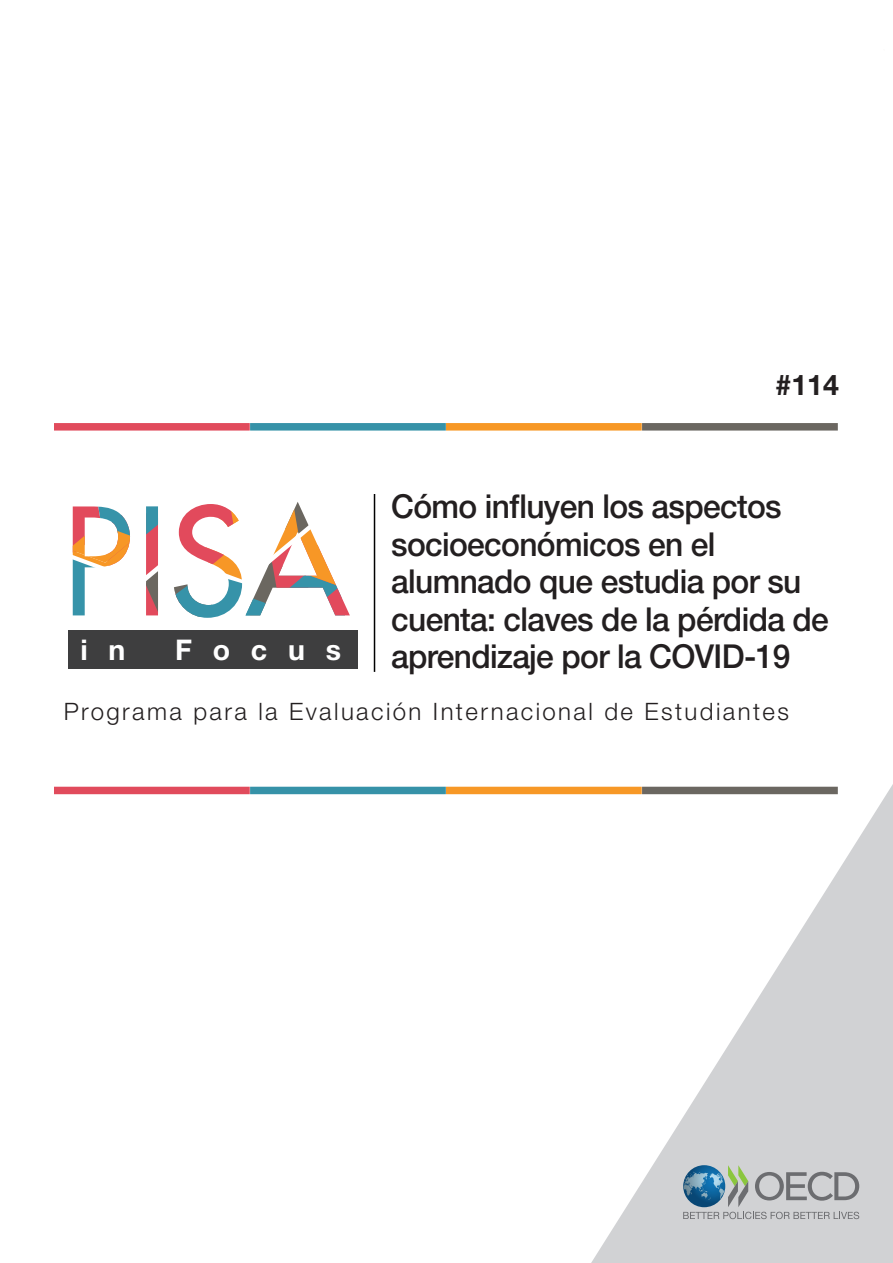
<style>
.page{position:relative;width:893px;height:1263px;background:#fff}
.page>*{position:absolute;margin:0;border:0;box-sizing:border-box;transform-origin:0 0}
.t1{font:500 33px/37.5px "Helvetica Neue LT Std";letter-spacing:-.02em;color:#231f20;scale:.96 1}
.t2{font:700 28.5px "Helvetica Neue LT Std";letter-spacing:.73em;color:#fff}
.t3{font:700 28.5px "Helvetica Neue LT Std";color:#231f20}
.t4{font:300 24px "Helvetica Neue LT Std";letter-spacing:.1em;color:#231f20}
</style>
<div class="page">
<div style="left:68px;top:630px;width:289px;height:39px;background:#3e3e3f"></div>
<div style="left:54px;top:423px;width:196px;height:8px;background:#e14b5c"></div>
<div style="left:446px;top:423px;width:196px;height:8px;background:#f79826"></div>
<div style="left:250px;top:423px;width:196px;height:8px;background:#3692a8"></div>
<div style="left:642px;top:423px;width:196px;height:8px;background:#6b6761"></div>
<div style="left:54px;top:787px;width:196px;height:7px;background:#e14b5c"></div>
<div style="left:446px;top:787px;width:196px;height:7px;background:#f79826"></div>
<div style="left:250px;top:787px;width:196px;height:7px;background:#3692a8"></div>
<svg style="left:73px;top:502px;width:277px;height:116px"></svg>
<hr style="left:374px;top:494px;width:1px;height:178px;background:#000">
<svg style="left:591px;top:784px;width:302px;height:479px"></svg>
<svg style="left:683px;top:1165px;width:176px;height:54px;background:#a6b1b7"></svg>
<p class="t2" style="left:80px;top:632px;width:47px">i n</p>
<p class="t2" style="left:175px;top:632px;width:168px">Focus</p>
<p class="t3" style="left:776px;top:367px;width:65px">#114</p>
<p class="t1" style="left:391px;top:487px;width:457px">Cómo influyen los aspectos socioeconómicos en el alumnado que estudia por su cuenta: claves de la pérdida de aprendizaje por la COVID-19</p>
<p class="t4" style="left:64px;top:697px;width:727px">Programa para la Evaluación Internacional de Estudiantes</p>
</div>
